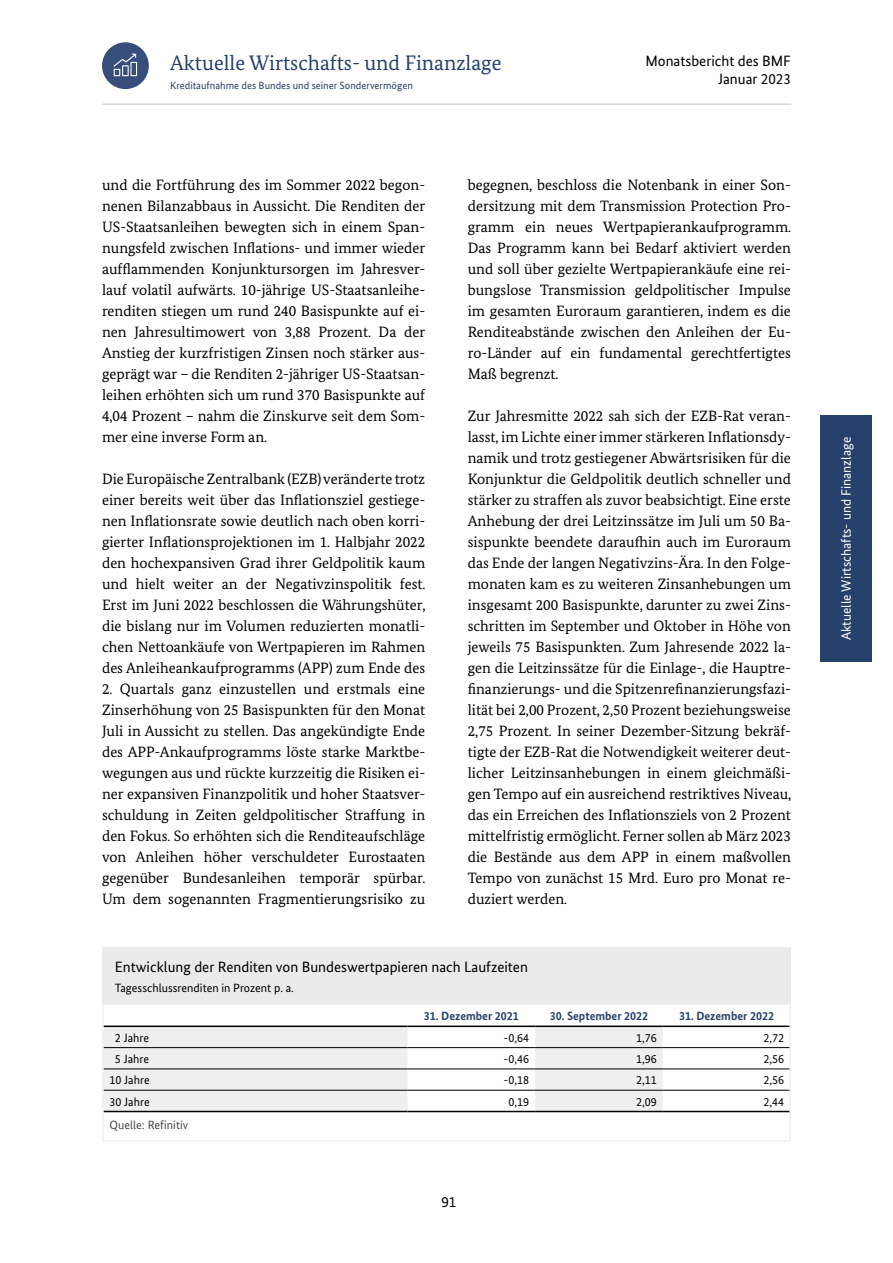
<style>
.page{position:relative;width:893px;height:1263px;background:#fff}
.page>*{position:absolute;margin:0;border:0;box-sizing:border-box;transform-origin:0 0}
.t1{font:21px "Bundes Serif";color:#26416c}
.Zweispaltiger_Fließt{font:15px/21px "Bundes Serif";color:#000;text-align:justify}
.Diagrammüberschrift{font:15px/18px "Bundes Sans";color:#000;text-align:right}
.t2{font:13.5px "Bundes Sans";color:#fff}
.Tabellentext_rechtsb{font:12px "Bundes Sans";color:#000}
.Tabellenkopf_bold__m{font:700 12px "Bundes Sans";color:#26416c}
.Diagrammüberschrift-2{font:12px "Bundes Sans";color:#000}
.Tabellentext_linksbü{font:12px "Bundes Sans";color:#000}
.Fußnote_Tabelle{font:12px "Bundes Sans";color:#484848}
.t3{font:10.5px "Bundes Sans";color:#26416c}
</style>
<div class="page">
<div style="left:821px;top:415px;width:51px;height:247px;background:#26416c"></div>
<div style="left:102px;top:42px;width:47px;height:47px;background:#374d7a;border-radius:50%"></div>
<svg style="left:114px;top:54px;width:23px;height:22px"></svg>
<hr style="left:102px;top:103px;width:689px;height:2px;background:#d6d6d6">
<div style="left:102px;top:947px;width:689px;height:36px;background:#ebebeb"></div>
<div style="left:102px;top:970px;width:689px;height:33px;background:#ebebeb"></div>
<svg style="left:105px;top:1027px;width:558px;height:84px;fill:#efefef"></svg>
<hr style="left:104px;top:1047px;width:304px;height:1px;background:#000">
<hr style="left:408px;top:1047px;width:127px;height:1px;background:#000">
<hr style="left:535px;top:1047px;width:128px;height:1px;background:#000">
<hr style="left:663px;top:1047px;width:127px;height:1px;background:#000">
<hr style="left:104px;top:1068px;width:304px;height:1px;background:#000">
<hr style="left:408px;top:1068px;width:127px;height:1px;background:#000">
<hr style="left:535px;top:1068px;width:128px;height:1px;background:#000">
<hr style="left:663px;top:1068px;width:127px;height:1px;background:#000">
<hr style="left:104px;top:1090px;width:304px;height:1px;background:#000">
<hr style="left:408px;top:1090px;width:127px;height:1px;background:#000">
<hr style="left:535px;top:1090px;width:128px;height:1px;background:#000">
<hr style="left:663px;top:1090px;width:127px;height:1px;background:#000">
<hr style="left:104px;top:1025px;width:304px;height:2px;background:#000">
<hr style="left:408px;top:1025px;width:127px;height:2px;background:#000">
<hr style="left:535px;top:1025px;width:128px;height:2px;background:#000">
<hr style="left:663px;top:1025px;width:127px;height:2px;background:#000">
<hr style="left:104px;top:1111px;width:304px;height:1px;background:#000">
<hr style="left:408px;top:1111px;width:127px;height:1px;background:#000">
<hr style="left:535px;top:1111px;width:128px;height:1px;background:#000">
<hr style="left:663px;top:1111px;width:127px;height:1px;background:#000">
<div style="left:102px;top:1003px;width:689px;height:139px;border:2px solid #efefef"></div>
<h1 class="t1" style="left:170px;top:50px;width:333px">Aktuelle Wirtschafts- und Finanzlage</h1>
<p class="t3" style="left:170px;top:79px;width:244px">Kreditaufnahme des Bundes und seiner Sondervermögen</p>
<p class="Diagrammüberschrift" style="left:645px;top:51px;width:147px">Monatsbericht des BMF<br>Januar 2023</p>
<p class="Zweispaltiger_Fließt" style="left:102px;top:174px;width:325px">und die Fortführung des im Sommer 2022 begon&shy;nenen Bilanzabbaus in Aussicht. Die Renditen der US-Staatsanleihen bewegten sich in einem Span&shy;nungsfeld zwischen Inflations- und immer wieder aufflammenden Konjunktursorgen im Jahresver&shy;lauf volatil aufwärts. 10-jährige US-Staatsanleihe&shy;renditen stiegen um rund 240 Basispunkte auf ei&shy;nen Jahresultimowert von 3,88 Prozent. Da der Anstieg der kurzfristigen Zinsen noch stärker aus&shy;geprägt war – die Renditen 2-jähriger US-Staatsan&shy;leihen erhöhten sich um rund 370 Basispunkte auf 4,04 Prozent – nahm die Zinskurve seit dem Som&shy;mer eine inverse Form an.</p>
<p class="Zweispaltiger_Fließt" style="left:102px;top:468px;width:325px">Die Europäische Zentralbank (EZB) veränderte trotz einer bereits weit über das Inflationsziel gestiege&shy;nen Inflationsrate sowie deutlich nach oben korri&shy;gierter Inflationsprojektionen im 1. Halbjahr 2022 den hochexpansiven Grad ihrer Geldpolitik kaum und hielt weiter an der Negativzinspolitik fest.<br>Erst im Juni 2022 beschlossen die Währungshüter, die bislang nur im Volumen reduzierten monatli&shy;chen Nettoankäufe von Wertpapieren im Rahmen des Anleiheankaufprogramms (APP) zum Ende des</p>
<p class="Zweispaltiger_Fließt" style="left:102px;top:678px;width:325px">2. Quartals ganz einzustellen und erstmals eine Zinserhöhung von 25 Basispunkten für den Monat Juli in Aussicht zu stellen. Das angekündigte Ende des APP-Ankaufprogramms löste starke Marktbe&shy;wegungen aus und rückte kurzzeitig die Risiken ei&shy;ner expansiven Finanzpolitik und hoher Staatsver&shy;schuldung in Zeiten geldpolitischer Straffung in den Fokus. So erhöhten sich die Renditeaufschläge von Anleihen höher verschuldeter Eurostaaten gegenüber Bundesanleihen temporär spürbar.<br>Um dem sogenannten Fragmentierungsrisiko zu</p>
<p class="Zweispaltiger_Fließt" style="left:468px;top:174px;width:325px">begegnen, beschloss die Notenbank in einer Son&shy;dersitzung mit dem Transmission Protection Pro&shy;gramm ein neues Wertpapierankaufprogramm.<br>Das Programm kann bei Bedarf aktiviert werden und soll über gezielte Wertpapierankäufe eine rei&shy;bungslose Transmission geldpolitischer Impulse im gesamten Euroraum garantieren, indem es die Renditeabstände zwischen den Anleihen der Eu&shy;ro-Länder auf ein fundamental gerechtfertigtes Maß begrenzt.</p>
<p class="Zweispaltiger_Fließt" style="left:468px;top:405px;width:325px">Zur Jahresmitte 2022 sah sich der EZB-Rat veran&shy;lasst, im Lichte einer immer stärkeren Inflationsdy&shy;namik und trotz gestiegener Abwärtsrisiken für die Konjunktur die Geldpolitik deutlich schneller und stärker zu straffen als zuvor beabsichtigt. Eine erste Anhebung der drei Leitzinssätze im Juli um 50 Ba&shy;sispunkte beendete daraufhin auch im Euroraum das Ende der langen Negativzins-Ära. In den Folge&shy;monaten kam es zu weiteren Zinsanhebungen um insgesamt 200 Basispunkte, darunter zu zwei Zins&shy;schritten im September und Oktober in Höhe von jeweils 75 Basispunkten. Zum Jahresende 2022 la&shy;gen die Leitzinssätze für die Einlage-, die Hauptre&shy;finanzierungs- und die Spitzenrefinanzierungsfazi&shy;lität bei 2,00 Prozent, 2,50 Prozent beziehungsweise 2,75 Prozent. In seiner Dezember-Sitzung bekräf&shy;tigte der EZB-Rat die Notwendigkeit weiterer deut&shy;licher Leitzinsanhebungen in einem gleichmäßi&shy;gen Tempo auf ein ausreichend restriktives Niveau, das ein Erreichen des Inflationsziels von 2 Prozent mittelfristig ermöglicht. Ferner sollen ab März 2023 die Bestände aus dem APP in einem maßvollen Tempo von zunächst 15 Mrd. Euro pro Monat re&shy;duziert werden.</p>
<p class="Diagrammüberschrift" style="left:115px;top:957px;width:415px">Entwicklung der Renditen von Bundeswertpapieren nach Laufzeiten</p>
<p class="Diagrammüberschrift-2" style="left:115px;top:981px;width:180px">Tagesschlussrenditen in Prozent p. a.</p>
<p class="Tabellenkopf_bold__m" style="left:424px;top:1009px;width:96px">31. Dezember 2021</p>
<p class="Tabellenkopf_bold__m" style="left:550px;top:1009px;width:100px">30. September 2022</p>
<p class="Tabellenkopf_bold__m" style="left:679px;top:1009px;width:96px">31. Dezember 2022</p>
<p class="Tabellentext_linksbü" style="left:115px;top:1030px;width:36px">2 Jahre</p>
<p class="Tabellentext_rechtsb" style="left:504px;top:1030px;width:27px">-0,64</p>
<p class="Tabellentext_rechtsb" style="left:636px;top:1030px;width:22px">1,76</p>
<p class="Tabellentext_rechtsb" style="left:764px;top:1030px;width:22px">2,72</p>
<p class="Tabellentext_linksbü" style="left:115px;top:1051px;width:36px">5 Jahre</p>
<p class="Tabellentext_rechtsb" style="left:504px;top:1051px;width:27px">-0,46</p>
<p class="Tabellentext_rechtsb" style="left:636px;top:1051px;width:22px">1,96</p>
<p class="Tabellentext_rechtsb" style="left:764px;top:1051px;width:22px">2,56</p>
<p class="Tabellentext_linksbü" style="left:110px;top:1073px;width:42px">10 Jahre</p>
<p class="Tabellentext_rechtsb" style="left:504px;top:1073px;width:27px">-0,18</p>
<p class="Tabellentext_rechtsb" style="left:636px;top:1073px;width:22px">2,11</p>
<p class="Tabellentext_rechtsb" style="left:764px;top:1073px;width:22px">2,56</p>
<p class="Tabellentext_linksbü" style="left:110px;top:1094px;width:42px">30 Jahre</p>
<p class="Tabellentext_rechtsb" style="left:508px;top:1094px;width:22px">0,19</p>
<p class="Tabellentext_rechtsb" style="left:636px;top:1094px;width:22px">2,09</p>
<p class="Tabellentext_rechtsb" style="left:764px;top:1094px;width:22px">2,44</p>
<p class="Fußnote_Tabelle" style="left:110px;top:1118px;width:80px">Quelle: Refinitiv</p>
<p class="Diagrammüberschrift" style="left:441px;top:1192px;width:16px">91</p>
<p class="t2" style="left:838px;top:640px;width:205px;rotate:-90deg">Aktuelle Wirtschafts- und Finanzlage</p>
</div>
